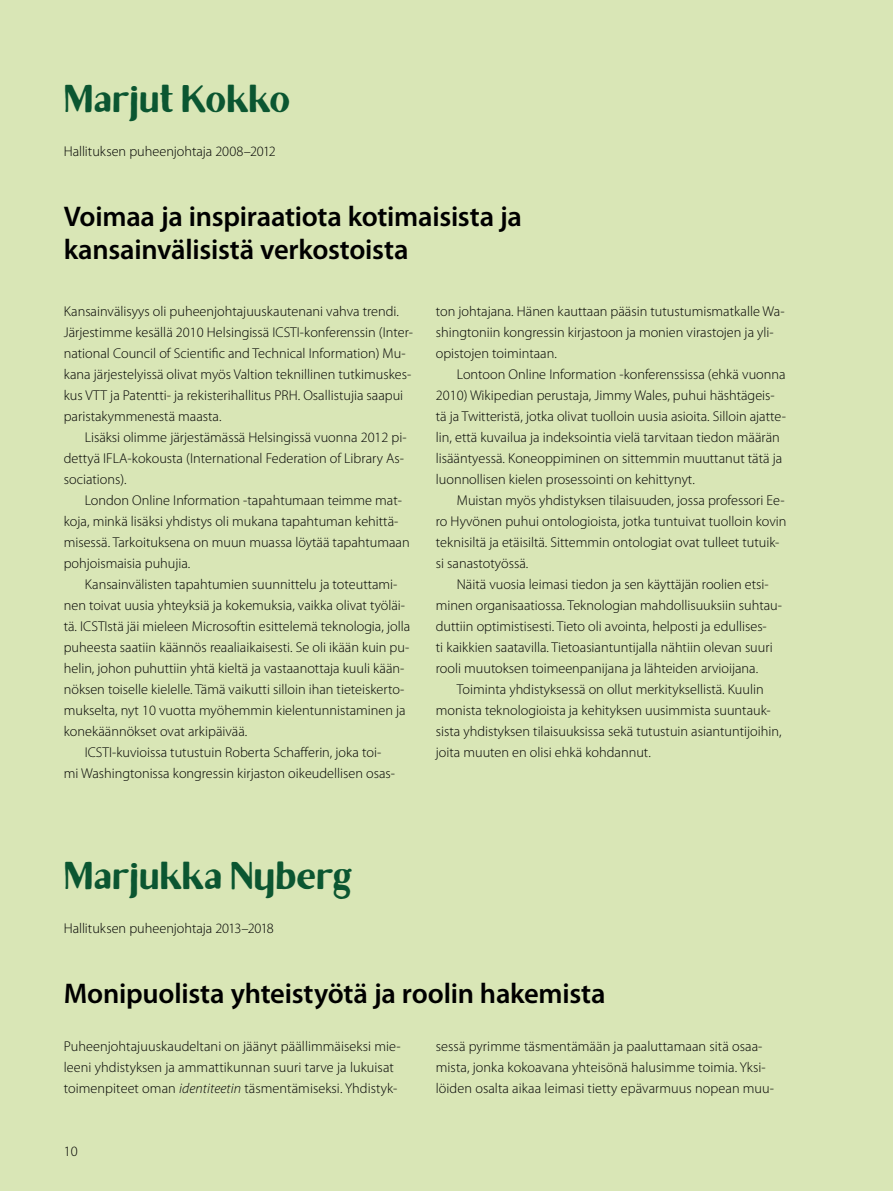
<style>
.page{position:relative;width:893px;height:1191px;background:#d9e6b6}
.page>*{position:absolute;margin:0;border:0;box-sizing:border-box;transform-origin:0 0}
.Henkilö_nimi{font:700 39px "Brixton Sans TC";letter-spacing:.005em;color:#0b5631}
.Henkilö_otsikko{font:600 28.5px/33px "Myriad Pro";letter-spacing:-.01em;color:#000}
.sis_leipis_myriad{font:300 14.25px/21px "Myriad Pro";color:#000}
.Leipis_Myriad{font:300 14.25px/21px "Myriad Pro";letter-spacing:.005em;color:#000}
.Henkilö_esittely{font:300 14.25px "Myriad Pro";letter-spacing:-.005em;color:#000}
.s1{font-style:italic}
</style>
<div class="page">
<p class="Henkilö_nimi" style="left:64px;top:76px;width:228px">Marjut Kokko</p>
<p class="Henkilö_esittely" style="left:64px;top:143px;width:214px">Hallituksen puheenjohtaja 2008–2012</p>
<p class="Henkilö_otsikko" style="left:64px;top:199px;width:460px">Voimaa ja inspiraatiota kotimaisista ja kansainvälisistä verkostoista</p>
<p class="Leipis_Myriad" style="left:64px;top:301px;width:351px">Kansainvälisyys oli puheenjohtajuuskautenani vahva trendi.<br>Järjestimme kesällä 2010 Helsingissä ICSTI-konferenssin (Inter&shy;national Council of Scientific and Technical Information) Mu&shy;kana järjestelyissä olivat myös Valtion teknillinen tutkimuskes&shy;kus VTT ja Patentti- ja rekisterihallitus PRH. Osallistujia saapui paristakymmenestä maasta.</p>
<p class="sis_leipis_myriad" style="left:64px;top:427px;width:344px;text-indent:21px">Lisäksi olimme järjestämässä Helsingissä vuonna 2012 pi&shy;dettyä IFLA-kokousta (International Federation of Library As&shy;sociations).</p>
<p class="sis_leipis_myriad" style="left:64px;top:490px;width:347px;text-indent:21px">London Online Information -tapahtumaan teimme mat&shy;koja, minkä lisäksi yhdistys oli mukana tapahtuman kehittä&shy;misessä. Tarkoituksena on muun muassa löytää tapahtumaan pohjoismaisia puhujia.</p>
<p class="sis_leipis_myriad" style="left:64px;top:574px;width:348px;text-indent:21px">Kansainvälisten tapahtumien suunnittelu ja toteuttami&shy;nen toivat uusia yhteyksiä ja kokemuksia, vaikka olivat työläi&shy;tä. ICSTIstä jäi mieleen Microsoftin esittelemä teknologia, jolla puheesta saatiin käännös reaaliaikaisesti. Se oli ikään kuin pu&shy;helin, johon puhuttiin yhtä kieltä ja vastaanottaja kuuli kään&shy;nöksen toiselle kielelle. Tämä vaikutti silloin ihan tieteiskerto&shy;mukselta, nyt 10 vuotta myöhemmin kielentunnistaminen ja konekäännökset ovat arkipäivää.</p>
<p class="sis_leipis_myriad" style="left:64px;top:742px;width:333px;text-align:center">ICSTI-kuvioissa tutustuin Roberta Schafferin, joka toi-<br>mi Washingtonissa kongressin kirjaston oikeudellisen osas-</p>
<p class="sis_leipis_myriad" style="left:436px;top:301px;width:350px">ton johtajana. Hänen kauttaan pääsin tutustumismatkalle Wa&shy;shingtoniin kongressin kirjastoon ja monien virastojen ja yli&shy;opistojen toimintaan.</p>
<p class="sis_leipis_myriad" style="left:436px;top:364px;width:352px;text-indent:21px">Lontoon Online Information -konferenssissa (ehkä vuonna 2010) Wikipedian perustaja, Jimmy Wales, puhui häshtägeis&shy;tä ja Twitteristä, jotka olivat tuolloin uusia asioita. Silloin ajatte&shy;lin, että kuvailua ja indeksointia vielä tarvitaan tiedon määrän lisääntyessä. Koneoppiminen on sittemmin muuttanut tätä ja luonnollisen kielen prosessointi on kehittynyt.</p>
<p class="sis_leipis_myriad" style="left:436px;top:490px;width:352px;text-indent:21px">Muistan myös yhdistyksen tilaisuuden, jossa professori Ee&shy;ro Hyvönen puhui ontologioista, jotka tuntuivat tuolloin kovin teknisiltä ja etäisiltä. Sittemmin ontologiat ovat tulleet tutuik&shy;si sanastotyössä.</p>
<p class="sis_leipis_myriad" style="left:436px;top:574px;width:348px;text-indent:21px">Näitä vuosia leimasi tiedon ja sen käyttäjän roolien etsi&shy;minen organisaatiossa. Teknologian mahdollisuuksiin suhtau&shy;duttiin optimistisesti. Tieto oli avointa, helposti ja edullises-<br>ti kaikkien saatavilla. Tietoasiantuntijalla nähtiin olevan suuri rooli muutoksen toimeenpanijana ja lähteiden arvioijana.</p>
<p class="sis_leipis_myriad" style="left:436px;top:679px;width:347px;text-indent:21px">Toiminta yhdistyksessä on ollut merkityksellistä. Kuulin monista teknologioista ja kehityksen uusimmista suuntauk&shy;sista yhdistyksen tilaisuuksissa sekä tutustuin asiantuntijoihin, joita muuten en olisi ehkä kohdannut.</p>
<p class="Henkilö_nimi" style="left:64px;top:853px;width:291px">Marjukka Nyberg</p>
<p class="Henkilö_esittely" style="left:64px;top:920px;width:212px">Hallituksen puheenjohtaja 2013–2018</p>
<p class="Henkilö_otsikko" style="left:64px;top:976px;width:543px">Monipuolista yhteistyötä ja roolin hakemista</p>
<p class="Leipis_Myriad" style="left:436px;top:1036px;width:340px">sessä pyrimme täsmentämään ja paaluttamaan sitä osaa&shy;mista, jonka kokoavana yhteisönä halusimme toimia. Yksi&shy;löiden osalta aikaa leimasi tietty epävarmuus nopean muu-</p>
<p class="Leipis_Myriad" style="left:64px;top:1036px;width:338px">Puheenjohtajuuskaudeltani on jäänyt päällimmäiseksi mie&shy;leeni yhdistyksen ja ammattikunnan suuri tarve ja lukuisat toimenpiteet oman <span class="s1">identiteetin</span> täsmentämiseksi. Yhdistyk-</p>
<p class="sis_leipis_myriad" style="left:64px;top:1141px;width:15px">10</p>
</div>
